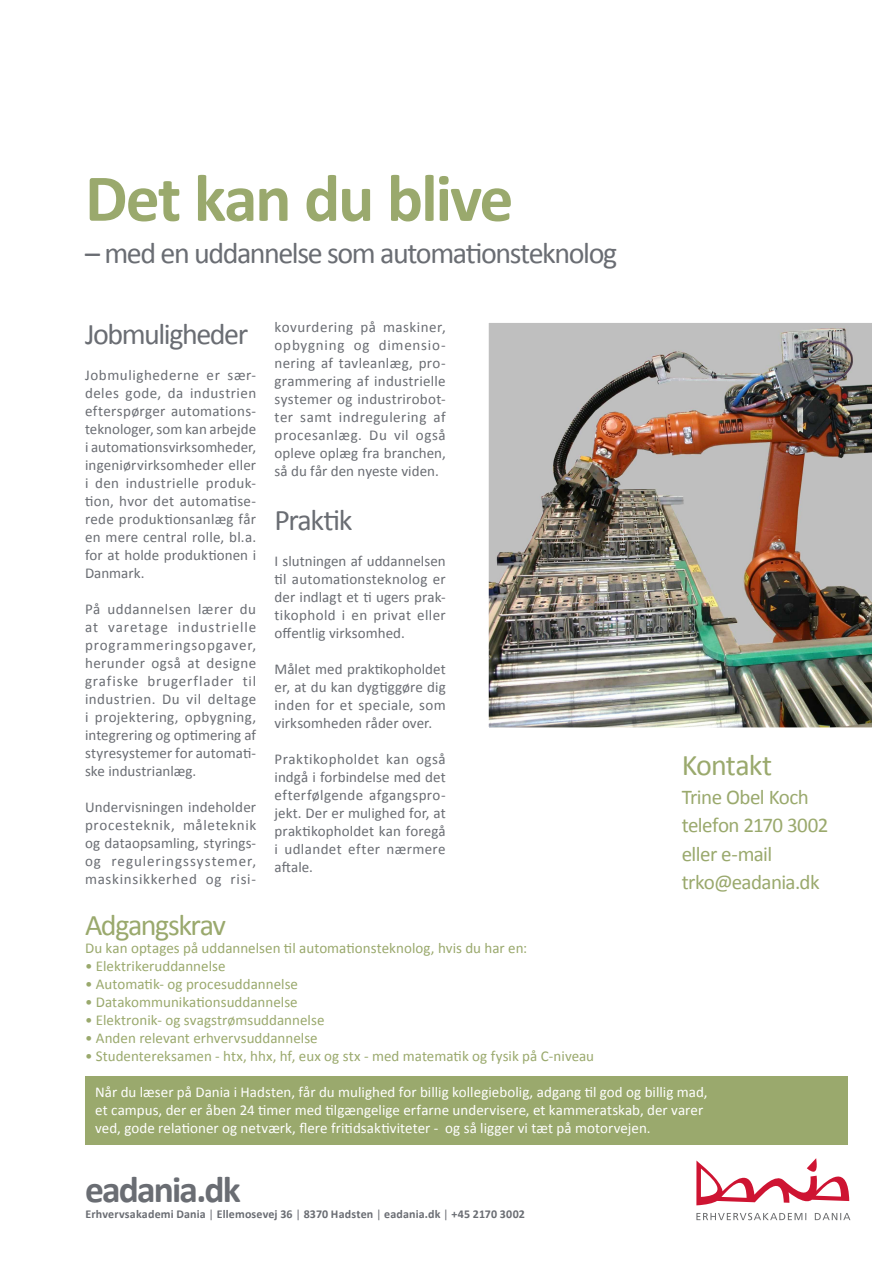
<style>
.page{position:relative;width:893px;height:1263px;background:#fff}
.page>*{position:absolute;margin:0;border:0;box-sizing:border-box;transform-origin:0 0}
.Overskrift{font:700 67.5px "Calibri";letter-spacing:-.03em;color:#9aa96d}
.t1{font:700 37.5px "Calibri";letter-spacing:-.05em;color:#6a6d73}
.indledning{font:30px "Calibri";letter-spacing:-.045em;color:#6a6d73}
.Mellemrubrik{font:30px "Calibri";letter-spacing:-.05em;color:#6a6d73}
.Mellemrubrik-2{font:30px "Calibri";letter-spacing:-.045em;color:#9aa96d}
.Røde_punkter{font:30px "Calibri";letter-spacing:-.03em;color:#9aa96d}
.Røde_punkter-2{font:21px "Calibri";letter-spacing:-.03em;color:#9aa96d}
.Brødtekst{font:15px/18px "Calibri";letter-spacing:.01em;color:#6a6d73;text-align:justify}
.Brødtekst-2{font:15px "Calibri";color:#9aa96d}
.Brødtekst-3{font:15px "Calibri";letter-spacing:.005em;color:#fff}
.t2{font:700 12px "Calibri";letter-spacing:.01em;color:#6a6d73}
.s1{font-weight:400}
</style>
<div class="page">
<svg style="left:696px;top:1158px;width:153px;height:48px"></svg>
<svg style="left:696px;top:1213px;width:154px;height:7px"></svg>
<div style="left:85px;top:1076px;width:763px;height:69px;background:#9aa96d"></div>
<img style="left:490px;top:324px;width:381px;height:402px">
<p class="Overskrift" style="left:85px;top:151px;width:430px">Det kan du blive</p>
<p class="indledning" style="left:85px;top:232px;width:534px">– med en uddannelse som automationsteknolog</p>
<p class="Mellemrubrik" style="left:85px;top:313px;width:165px">Jobmuligheder</p>
<p class="Brødtekst" style="left:85px;top:365px;width:173px">Jobmulighederne er sær&shy;deles gode, da industrien efterspørger automations&shy;teknologer, som kan arbejde i automationsvirksomheder, ingeniørvirksomheder eller i den industrielle produk&shy;tion, hvor det automatise&shy;rede produktionsanlæg får en mere central rolle, bl.a. for at holde produktionen i Danmark.</p>
<p class="Brødtekst" style="left:85px;top:599px;width:173px">På uddannelsen lærer du at varetage industrielle programmeringsopgaver, herunder også at designe grafiske brugerflader til industrien. Du vil deltage i projektering, opbygning, integrering og optimering af styresystemer for automati&shy;ske industrianlæg.</p>
<p class="Brødtekst" style="left:85px;top:797px;width:173px">Undervisningen indeholder procesteknik, måleteknik og dataopsamling, styrings&shy;og reguleringssystemer, maskinsikkerhed og risi-</p>
<p class="Brødtekst" style="left:275px;top:318px;width:173px">kovurdering på maskiner, opbygning og dimensio&shy;nering af tavleanlæg, pro&shy;grammering af industrielle systemer og industrirobot&shy;ter samt indregulering af procesanlæg. Du vil også opleve oplæg fra branchen, så du får den nyeste viden.</p>
<p class="Mellemrubrik" style="left:275px;top:499px;width:79px">Praktik</p>
<p class="Brødtekst" style="left:275px;top:552px;width:173px">I slutningen af uddannelsen til automationsteknolog er der indlagt et ti ugers prak&shy;tikophold i en privat eller offentlig virksomhed.</p>
<p class="Brødtekst" style="left:275px;top:660px;width:173px">Målet med praktikopholdet er, at du kan dygtiggøre dig inden for et speciale, som virksomheden råder over.</p>
<p class="Brødtekst" style="left:275px;top:750px;width:173px">Praktikopholdet kan også indgå i forbindelse med det efterfølgende afgangspro&shy;jekt. Der er mulighed for, at praktikopholdet kan foregå i udlandet efter nærmere aftale.</p>
<p class="Røde_punkter" style="left:682px;top:744px;width:92px">Kontakt</p>
<p class="Røde_punkter-2" style="left:682px;top:782px;width:129px">Trine Obel Koch</p>
<p class="Røde_punkter-2" style="left:682px;top:811px;width:148px">telefon 2170 3002</p>
<p class="Røde_punkter-2" style="left:682px;top:839px;width:92px">eller e-mail</p>
<p class="Røde_punkter-2" style="left:682px;top:868px;width:139px">trko@eadania.dk</p>
<p class="Mellemrubrik-2" style="left:85px;top:904px;width:143px">Adgangskrav</p>
<p class="Brødtekst-2" style="left:85px;top:937px;width:444px">Du kan optages på uddannelsen til automationsteknolog, hvis du har en:</p>
<p class="Brødtekst-2" style="left:85px;top:955px;width:142px">• Elektrikeruddannelse</p>
<p class="Brødtekst-2" style="left:85px;top:973px;width:215px">• Automatik- og procesuddannelse</p>
<p class="Brødtekst-2" style="left:85px;top:991px;width:214px">• Datakommunikationsuddannelse</p>
<p class="Brødtekst-2" style="left:85px;top:1009px;width:241px">• Elektronik- og svagstrømsuddannelse</p>
<p class="Brødtekst-2" style="left:85px;top:1027px;width:234px">• Anden relevant erhvervsuddannelse</p>
<p class="Brødtekst-2" style="left:85px;top:1045px;width:511px">• Studentereksamen - htx, hhx, hf, eux og stx - med matematik og fysik på C-niveau</p>
<p class="Brødtekst-3" style="left:95px;top:1081px;width:614px">Når du læser på Dania i Hadsten, får du mulighed for billig kollegiebolig, adgang til god og billig mad,</p>
<p class="Brødtekst-3" style="left:95px;top:1099px;width:610px">et campus, der er åben 24 timer med tilgængelige erfarne undervisere, et kammeratskab, der varer</p>
<p class="Brødtekst-3" style="left:95px;top:1117px;width:557px">ved, gode relationer og netværk, flere fritidsaktiviteter - og så ligger vi tæt på motorvejen.</p>
<p class="t1" style="left:85px;top:1163px;width:157px">eadania.dk</p>
<p class="t2" style="left:86px;top:1206px;width:441px">Erhvervsakademi Dania <span class="s1">|</span> Ellemosevej 36 <span class="s1">|</span> 8370 Hadsten <span class="s1">|</span> eadania.dk <span class="s1">|</span> +45 2170 3002</p>
</div>
